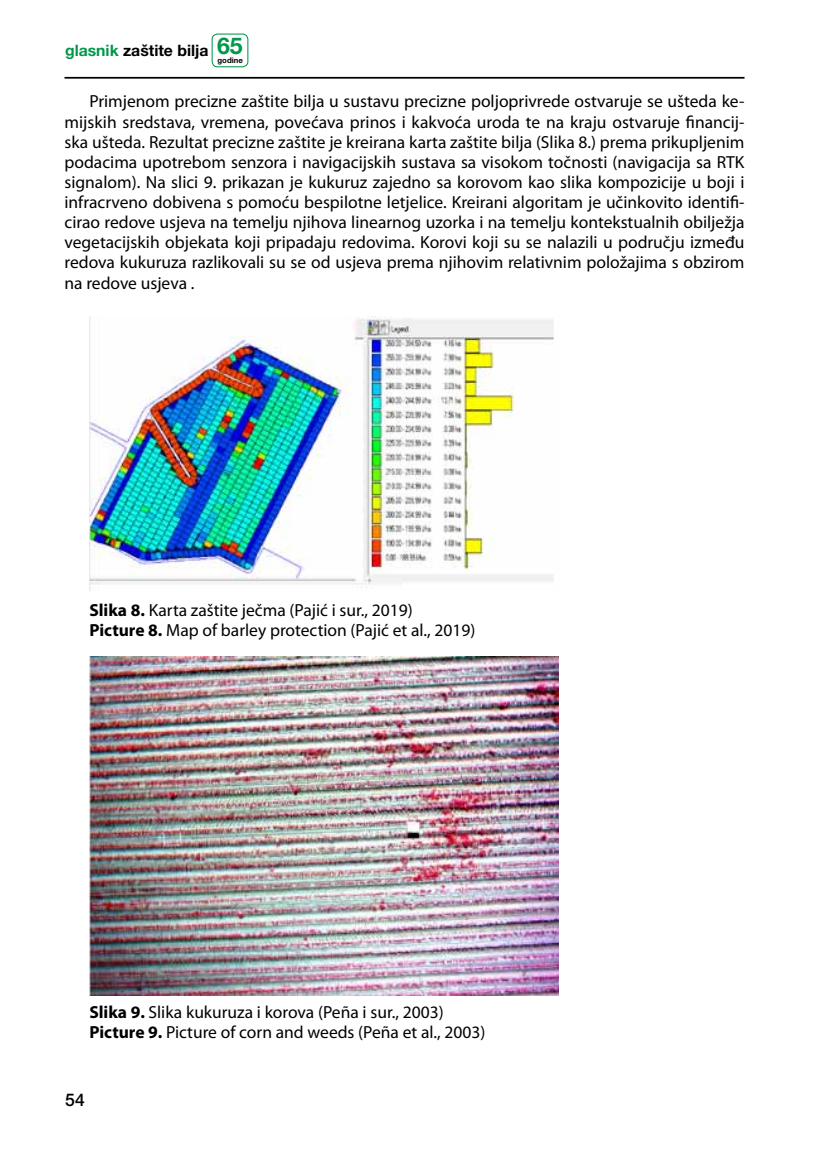
<style>
.page{position:relative;width:819px;height:1166px;background:#fff}
.page>*{position:absolute;margin:0;border:0;box-sizing:border-box;transform-origin:0 0}
.t1{font:17.5px/20.1px "Myriad Pro";color:#000}
.t2{font:500 17.5px "Helvetica Neue LT Pro";color:#000}
.t3{font:700 15.75px "Helvetica Neue LT Pro";color:#000}
.t4{font:700 7.7px "Helvetica Neue LT Pro";color:#000}
.s1{color:#00984a}
.s2{font-size:23.1px;color:#00984a}
.s3{font-weight:700}
</style>
<div class="page">
<hr style="left:64px;top:77px;width:680px;height:2px;background:#000">
<div style="left:211px;top:34px;width:37px;height:33px;border:1px solid #00984a;border-radius:5px"></div>
<img style="left:89px;top:316px;width:465px;height:274px">
<img style="left:89px;top:657px;width:469px;height:338px">
<p class="t3" style="left:65px;top:40px;width:179px"><span class="s1">glasnik</span> zaštite bilja <span class="s2">65</span></p>
<p class="t4" style="left:217px;top:56px;width:27px">godine</p>
<p class="t1" style="left:64px;top:91px;width:681px;text-align:justify;text-indent:25px">Primjenom precizne zaštite bilja u sustavu precizne poljoprivrede ostvaruje se ušteda ke&shy;mijskih sredstava, vremena, povećava prinos i kakvoća uroda te na kraju ostvaruje financij&shy;ska ušteda. Rezultat precizne zaštite je kreirana karta zaštite bilja (Slika 8.) prema prikupljenim podacima upotrebom senzora i navigacijskih sustava sa visokom točnosti (navigacija sa RTK signalom). Na slici 9. prikazan je kukuruz zajedno sa korovom kao slika kompozicije u boji i infracrveno dobivena s pomoću bespilotne letjelice. Kreirani algoritam je učinkovito identifi&shy;cirao redove usjeva na temelju njihova linearnog uzorka i na temelju kontekstualnih obilježja vegetacijskih objekata koji pripadaju redovima. Korovi koji su se nalazili u području između redova kukuruza razlikovali su se od usjeva prema njihovim relativnim položajima s obzirom na redove usjeva .</p>
<p class="t1" style="left:89px;top:599px;width:387px"><span class="s3">Slika 8.</span> Karta zaštite ječma (Pajić i sur., 2019)<br><span class="s3">Picture 8.</span> Map of barley protection (Pajić et al., 2019)</p>
<p class="t1" style="left:89px;top:1002px;width:397px"><span class="s3">Slika 9.</span> Slika kukuruza i korova (Peña i sur., 2003)<br><span class="s3">Picture 9.</span> Picture of corn and weeds (Peña et al., 2003)</p>
<p class="t2" style="left:65px;top:1090px;width:21px">54</p>
</div>
